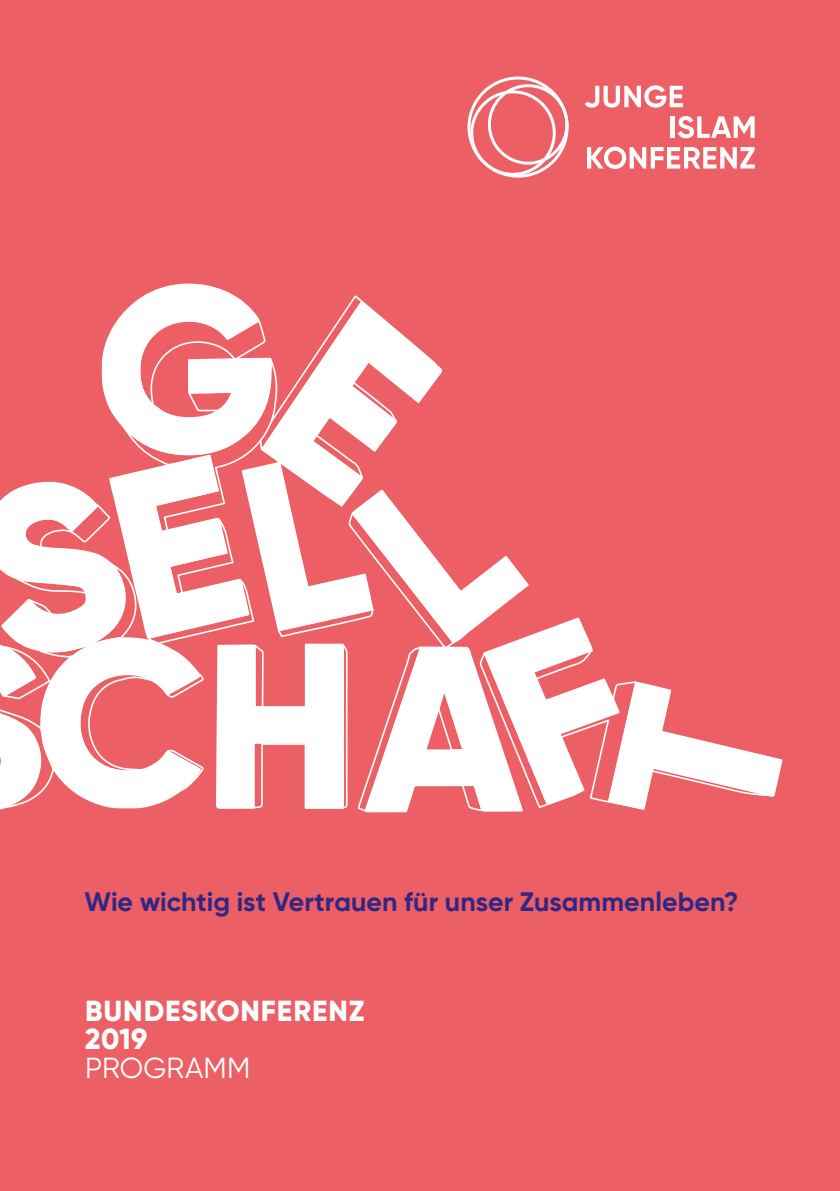
<style>
.page{position:relative;width:840px;height:1191px;background:#fff}
.page>*{position:absolute;margin:0;border:0;box-sizing:border-box;transform-origin:0 0}
.t1{font:800 30px "Gilroy";color:#fff}
.t2{font:800 29px/28.6px "Gilroy";letter-spacing:.03em;color:#fff}
.t3{font:29px "Gilroy";letter-spacing:.005em;color:#fff}
.t4{font:700 26.6px "Gilroy";color:#312783}
</style>
<div class="page">
<div style="left:0;top:0;width:839px;height:1191px;background:#ec5f65"></div>
<svg style="left:0;top:283px;width:783px;height:530px"></svg>
<svg style="left:467px;top:77px;width:101px;height:101px"></svg>
<svg style="left:584px;top:85px;width:98px;height:23px"></svg>
<hr style="left:670px;top:116px;width:4px;height:22px;background:#fff">
<svg style="left:678px;top:116px;width:76px;height:22px"></svg>
<svg style="left:587px;top:147px;width:167px;height:22px"></svg>
<p class="t4" style="left:84px;top:885px;width:655px">Wie wichtig ist Vertrauen für unser Zusammenleben?</p>
<p class="t2" style="left:85px;top:996px;width:281px">BUNDESKONFERENZ<br>2019</p>
<p class="t3" style="left:85px;top:1050px;width:167px">PROGRAMM</p>
<p class="t1" style="left:85px;top:1045px;width:66px">2019</p>
</div>
